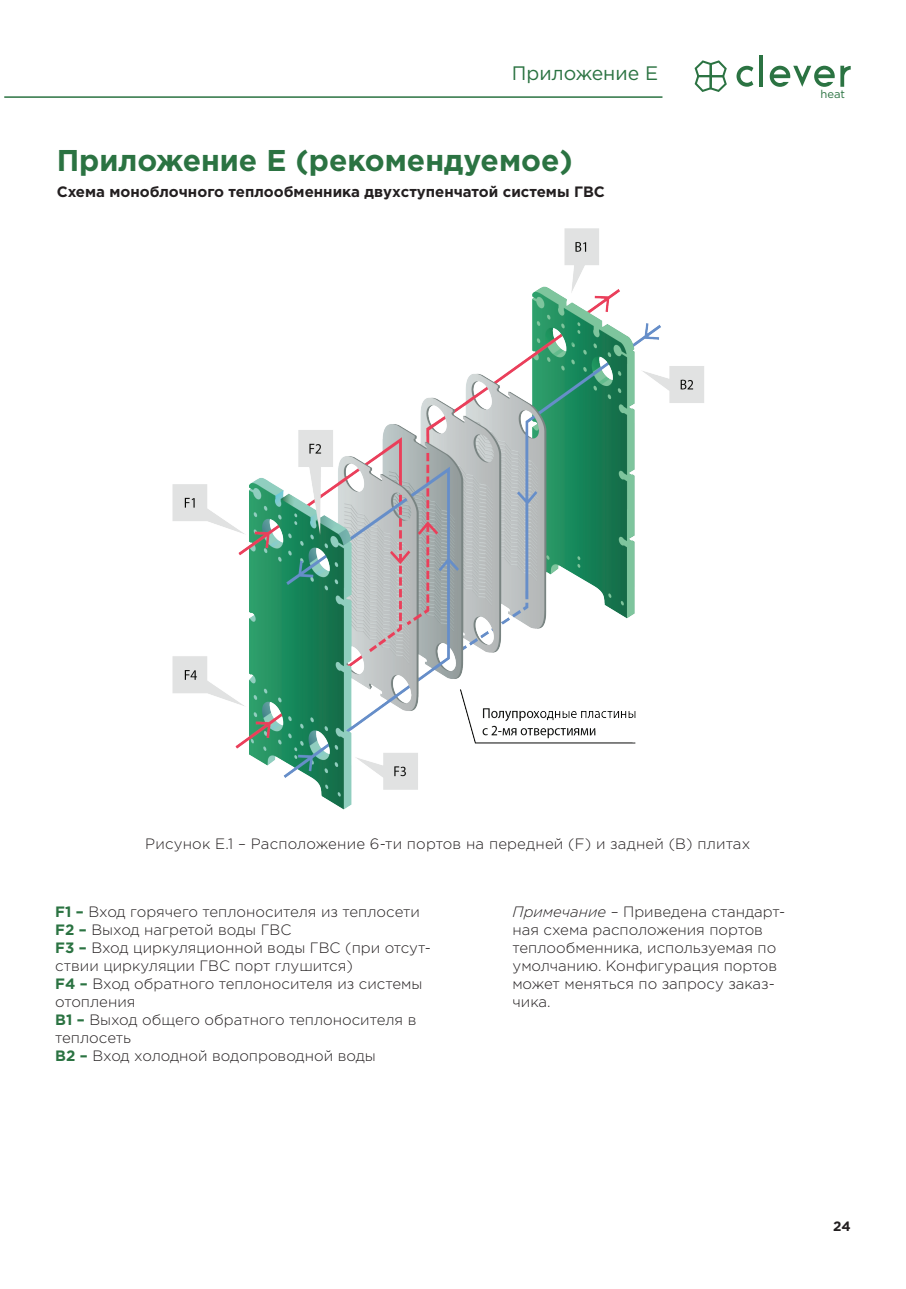
<style>
.page{position:relative;width:906px;height:1289px;background:#fff}
.page>*{position:absolute;margin:0;border:0;box-sizing:border-box;transform-origin:0 0}
.t1{font:700 30px "Gotham Pro";color:#2b7342}
.t2{font:19.5px "Gotham Pro";color:#2b7342}
.t3{font:300 15px/18px "Gotham Pro";color:#231f20}
.t4{font:700 15px "Gotham Pro";color:#231f20}
.t5{font:700 13.5px "Gotham Pro";color:#231f20}
.t6{font:11.25px "Gotham Pro";color:#2b7342}
.s1{font-weight:700;color:#2b7342}
.s2{font-style:italic}
</style>
<div class="page">
<svg style="left:736px;top:66px;width:17px;height:21px"></svg>
<hr style="left:759px;top:55px;width:4px;height:32px;background:#2b7342">
<svg style="left:769px;top:66px;width:65px;height:21px"></svg>
<svg style="left:840px;top:66px;width:10px;height:21px"></svg>
<svg style="left:694px;top:60px;width:33px;height:32px"></svg>
<hr style="left:4px;top:96px;width:658px;height:2px;background:#2b7342">
<img style="left:172px;top:228px;width:532px;height:582px">
<h2 class="t2" style="left:512px;top:62px;width:148px">Приложение E</h2>
<h1 class="t1" style="left:57px;top:143px;width:517px">Приложение E (рекомендуемое)</h1>
<p class="t4" style="left:57px;top:183px;width:550px">Схема моноблочного теплообменника двухступенчатой системы ГВС</p>
<p class="t6" style="left:820px;top:87px;width:26px">heat</p>
<p class="t3" style="left:145px;top:834px;width:606px">Рисунок Е.1 – Расположение 6-ти портов на передней (F) и задней (B) плитах</p>
<p class="t3" style="left:55px;top:902px;width:377px"><span class="s1">F1 –</span> Вход горячего теплоносителя из теплосети <span class="s1">F2 –</span> Выход нагретой воды ГВС<br><span class="s1">F3 –</span> Вход циркуляционной воды ГВС (при отсут&shy;ствии циркуляции ГВС порт глушится)<br><span class="s1">F4 –</span> Вход обратного теплоносителя из системы отопления<br><span class="s1">B1 –</span> Выход общего обратного теплоносителя в теплосеть<br><span class="s1">B2 –</span> Вход холодной водопроводной воды</p>
<p class="t3" style="left:512px;top:902px;width:274px"><span class="s2">Примечание</span> – Приведена стандарт&shy;ная схема расположения портов теплообменника, используемая по умолчанию. Конфигурация портов может меняться по запросу заказ&shy;чика.</p>
<p class="t5" style="left:833px;top:1218px;width:19px">24</p>
</div>
